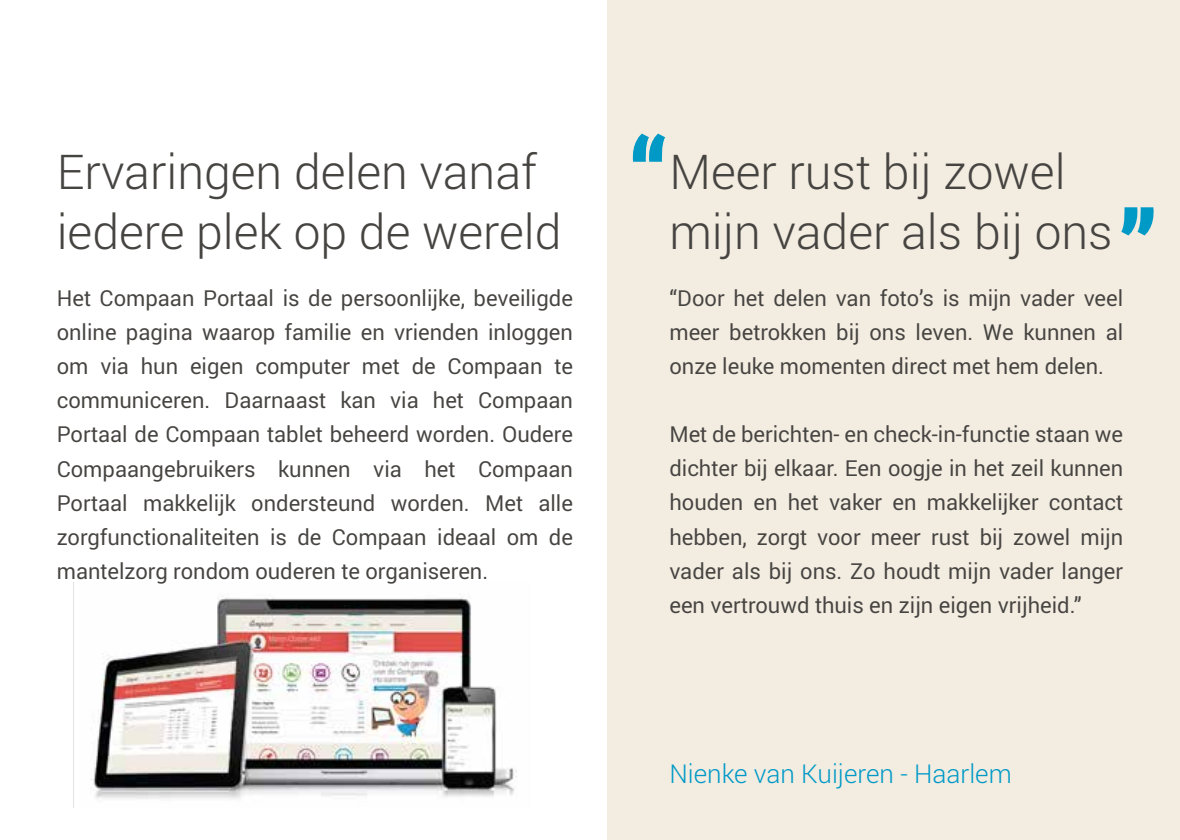
<style>
.page{position:relative;width:1180px;height:840px;background:#fff}
.page>*{position:absolute;margin:0;border:0;box-sizing:border-box;transform-origin:0 0}
.t1{font:300 48px/60px "Roboto";color:#464441}
.t2{font:300 26px "Roboto";color:#019ac7}
.t3{font:22px/34px "Roboto";color:#464441;text-align:justify}
</style>
<div class="page">
<img style="left:73px;top:582px;width:444px;height:224px">
<div style="left:607px;top:0;width:572px;height:839px;background:#f3ece1"></div>
<svg style="left:632px;top:133px;width:33px;height:29px"></svg>
<svg style="left:1121px;top:207px;width:33px;height:28px"></svg>
<h1 class="t1" style="left:57px;top:140px;width:506px">Ervaringen delen vanaf iedere plek op de wereld</h1>
<h1 class="t1" style="left:669px;top:140px;width:444px">Meer rust bij zowel mijn vader als bij ons</h1>
<p class="t3" style="left:57px;top:280px;width:517px">Het Compaan Portaal is de persoonlijke, beveiligde online pagina waarop familie en vrienden inloggen om via hun eigen computer met de Compaan te communiceren. Daarnaast kan via het Compaan Portaal de Compaan tablet beheerd worden. Oudere Compaangebruikers kunnen via het Compaan Portaal makkelijk ondersteund worden. Met alle zorgfunctionaliteiten is de Compaan ideaal om de mantelzorg rondom ouderen te organiseren.</p>
<p class="t3" style="left:669px;top:280px;width:455px">“Door het delen van foto’s is mijn vader veel meer betrokken bij ons leven. We kunnen al onze leuke momenten direct met hem delen.</p>
<p class="t3" style="left:669px;top:416px;width:455px">Met de berichten- en check-in-functie staan we dichter bij elkaar. Een oogje in het zeil kunnen houden en het vaker en makkelijker contact hebben, zorgt voor meer rust bij zowel mijn vader als bij ons. Zo houdt mijn vader langer een vertrouwd thuis en zijn eigen vrijheid.”</p>
<p class="t2" style="left:669px;top:755px;width:344px">Nienke van Kuijeren - Haarlem</p>
</div>
